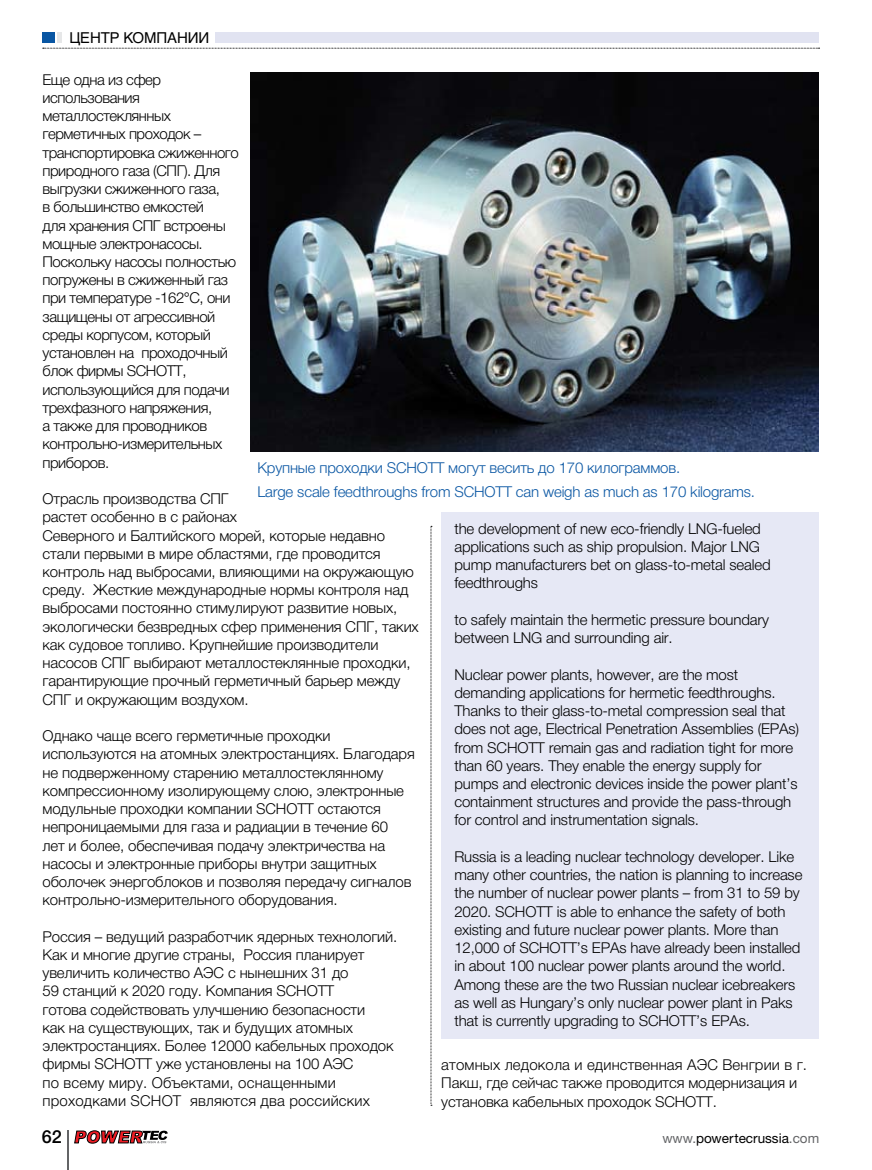
<style>
.page{position:relative;width:872px;height:1170px;background:#fff}
.page>*{position:absolute;margin:0;border:0;box-sizing:border-box;transform-origin:0 0}
.t1{font:500 18px "Helvetica Neue";color:#000}
.t2{font:300 15px/18.1px "Helvetica Neue LTCYR";letter-spacing:-.01em;color:#000}
.t3{font:300 15px/18.3px "Helvetica Neue LTCYR";letter-spacing:-.03em;color:#000}
.t4{font:300 15px/24px "Helvetica Neue LTCYR";letter-spacing:-.01em;color:#0956a3}
.t5{font:15px "Helvetica Cyr Upright";letter-spacing:-.01em;color:#000}
.t6{font:13.5px "Helvetica Neue";color:#000}
.s1{color:#636466}
</style>
<div class="page">
<div style="left:441px;top:512px;width:378px;height:525px;background:#e6e8f5"></div>
<hr style="left:67px;top:1130px;width:2px;height:39px;background:#636466">
<svg style="left:431px;top:526px;width:1px;height:579px"></svg>
<div style="left:215px;top:32px;width:604px;height:11px;background:#e1e3f1"></div>
<svg style="left:43px;top:48px;width:776px;height:1px"></svg>
<hr style="left:58px;top:32px;width:4px;height:11px;background:#e6e7e8">
<div style="left:43px;top:32px;width:12px;height:11px;background:#0956a3"></div>
<svg style="left:74px;top:1130px;width:94px;height:13px"></svg>
<img style="left:250px;top:73px;width:569px;height:379px">
<p class="t5" style="left:69px;top:29px;width:141px">ЦЕНТР КОМПАНИИ</p>
<p class="t3" style="left:43px;top:70px;width:198px">Еще одна из сфер использования металлостеклянных герметичных проходок – транспортировка сжиженного природного газа (СПГ). Для выгрузки сжиженного газа,<br>в большинство емкостей<br>для хранения СПГ встроены мощные электронасосы.<br>Поскольку насосы полностью погружены в сжиженный газ при температуре -162°С, они защищены от агрессивной среды корпусом, который установлен на проходочный блок фирмы SCHOTT, использующийся для подачи трехфазного напряжения,<br>а также для проводников контрольно-измерительных приборов.</p>
<p class="t2" style="left:43px;top:490px;width:378px">Отрасль производства СПГ<br>растет особенно в с районах<br>Северного и Балтийского морей, которые недавно стали первыми в мире областями, где проводится контроль над выбросами, влияющими на окружающую среду. Жесткие международные нормы контроля над выбросами постоянно стимулируют развитие новых, экологически безвредных сфер применения СПГ, таких как судовое топливо. Крупнейшие производители насосов СПГ выбирают металлостеклянные проходки, гарантирующие прочный герметичный барьер между СПГ и окружающим воздухом.</p>
<p class="t2" style="left:43px;top:726px;width:374px">Однако чаще всего герметичные проходки используются на атомных электростанциях. Благодаря не подверженному старению металлостеклянному компрессионному изолирующему слою, электронные модульные проходки компании SCHOTT остаются непроницаемыми для газа и радиации в течение 60<br>лет и более, обеспечивая подачу электричества на насосы и электронные приборы внутри защитных оболочек энергоблоков и позволяя передачу сигналов контрольно-измерительного оборудования.</p>
<p class="t2" style="left:43px;top:927px;width:356px">Россия – ведущий разработчик ядерных технологий.<br>Как и многие другие страны, Россия планирует увеличить количество АЭС с нынешних 31 до<br>59 станций к 2020 году. Компания SCHOTT<br>готова содействовать улучшению безопасности<br>как на существующих, так и будущих атомных электростанциях. Более 12000 кабельных проходок фирмы SCHOTT уже установлены на 100 АЭС<br>по всему миру. Объектами, оснащенными проходками SCHOT являются два российских</p>
<p class="t4" style="left:257px;top:455px;width:499px">Крупные проходки SCHOTT могут весить до 170 килограммов.<br>Large scale feedthroughs from SCHOTT can weigh as much as 170 kilograms.</p>
<p class="t2" style="left:454px;top:519px;width:318px">the development of new eco-friendly LNG-fueled applications such as ship propulsion. Major LNG pump manufacturers bet on glass-to-metal sealed feedthroughs</p>
<p class="t2" style="left:454px;top:610px;width:316px">to safely maintain the hermetic pressure boundary between LNG and surrounding air.</p>
<p class="t2" style="left:454px;top:665px;width:346px">Nuclear power plants, however, are the most demanding applications for hermetic feedthroughs.<br>Thanks to their glass-to-metal compression seal that does not age, Electrical Penetration Assemblies (EPAs) from SCHOTT remain gas and radiation tight for more than 60 years. They enable the energy supply for pumps and electronic devices inside the power plant’s containment structures and provide the pass-through for control and instrumentation signals.</p>
<p class="t2" style="left:454px;top:847px;width:349px">Russia is a leading nuclear technology developer. Like many other countries, the nation is planning to increase the number of nuclear power plants – from 31 to 59 by 2020. SCHOTT is able to enhance the safety of both existing and future nuclear power plants. More than 12,000 of SCHOTT’s EPAs have already been installed in about 100 nuclear power plants around the world.<br>Among these are the two Russian nuclear icebreakers as well as Hungary’s only nuclear power plant in Paks that is currently upgrading to SCHOTT’s EPAs.</p>
<p class="t2" style="left:441px;top:1055px;width:367px">атомных ледокола и единственная АЭС Венгрии в г.<br>Пакш, где сейчас также проводится модернизация и установка кабельных проходок SCHOTT.</p>
<p class="t1" style="left:42px;top:1126px;width:22px">62</p>
<p class="t6" style="left:662px;top:1130px;width:158px"><span class="s1">www.</span>powertecrussia<span class="s1">.com</span></p>
</div>
